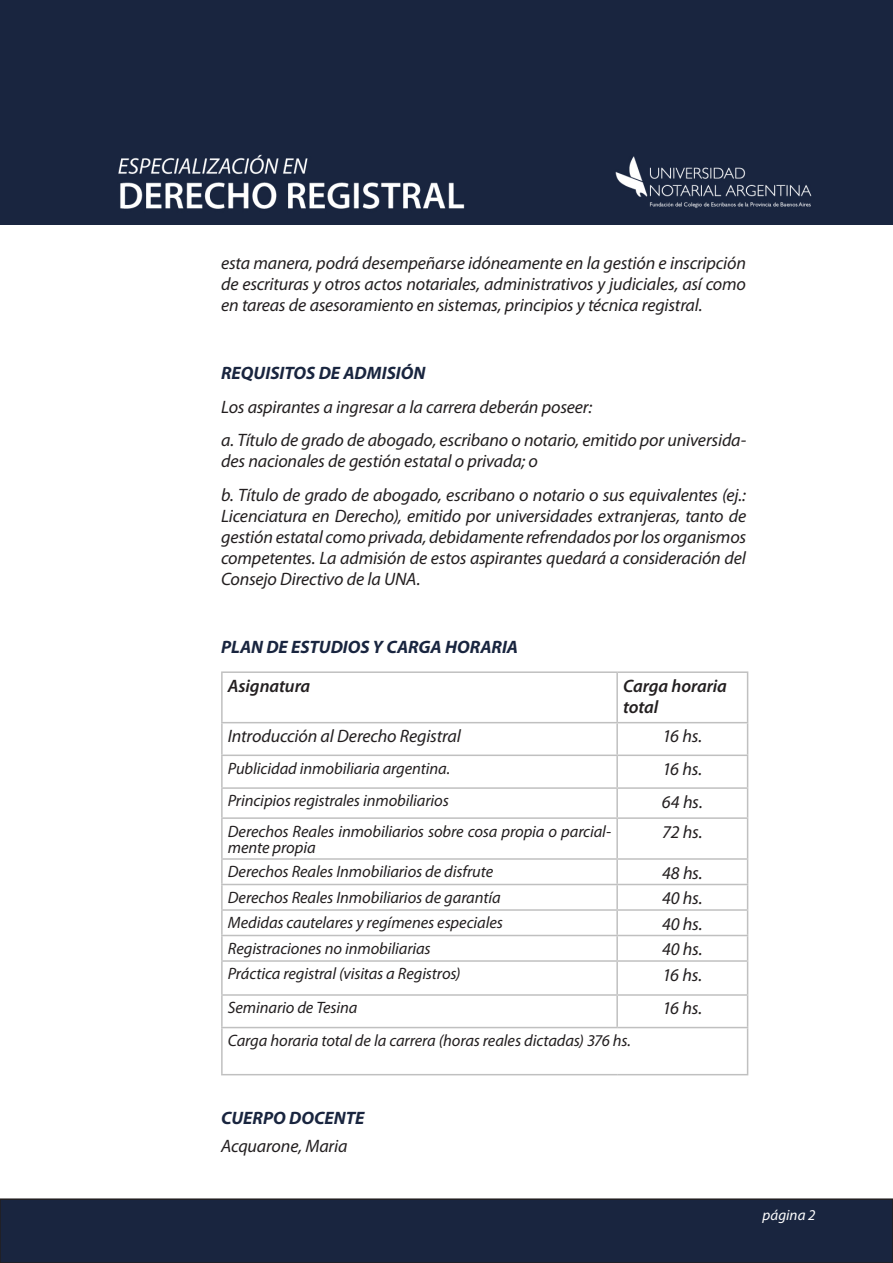
<style>
.page{position:relative;width:893px;height:1263px;background:#fff}
.page>*{position:absolute;margin:0;border:0;box-sizing:border-box;transform-origin:0 0}
.contenido{font:italic 18px/21px "Myriad Pro";letter-spacing:-.01em;color:#231f20;text-align:justify}
.contenido-2{font:italic 700 18px "Myriad Pro";color:#19253f}
.contenido-3{font:italic 600 18px/21.6px "Myriad Pro";letter-spacing:-.005em;color:#231f20}
.contenido-4{font:italic 16.5px/16.5px "Myriad Pro";letter-spacing:-.005em;color:#231f20}
.t1{font:italic 15px "Myriad Pro";color:#fff}
</style>
<div class="page">
<div style="left:0;top:1199px;width:893px;height:64px;background:#19253f"></div>
<div style="left:0;top:1198px;width:893px;height:65px;border:2px solid #231f20"></div>
<div style="left:0;top:0;width:893px;height:225px;background:#19253f"></div>
<hr style="left:221px;top:671px;width:396px;height:2px;background:#c0c0c0">
<hr style="left:221px;top:673px;width:2px;height:49px;background:#c0c0c0">
<hr style="left:617px;top:671px;width:131px;height:2px;background:#c0c0c0">
<hr style="left:616px;top:673px;width:2px;height:49px;background:#c0c0c0">
<hr style="left:747px;top:673px;width:1px;height:49px;background:#c0c0c0">
<hr style="left:221px;top:722px;width:396px;height:1px;background:#c0c0c0">
<hr style="left:221px;top:723px;width:2px;height:31px;background:#c0c0c0">
<hr style="left:617px;top:722px;width:131px;height:1px;background:#c0c0c0">
<hr style="left:616px;top:723px;width:2px;height:31px;background:#c0c0c0">
<hr style="left:747px;top:723px;width:1px;height:31px;background:#c0c0c0">
<hr style="left:221px;top:754px;width:396px;height:2px;background:#c0c0c0">
<hr style="left:221px;top:756px;width:2px;height:31px;background:#c0c0c0">
<hr style="left:617px;top:754px;width:131px;height:2px;background:#c0c0c0">
<hr style="left:616px;top:756px;width:2px;height:31px;background:#c0c0c0">
<hr style="left:747px;top:756px;width:1px;height:31px;background:#c0c0c0">
<hr style="left:221px;top:787px;width:396px;height:2px;background:#c0c0c0">
<hr style="left:221px;top:789px;width:2px;height:28px;background:#c0c0c0">
<hr style="left:617px;top:787px;width:131px;height:2px;background:#c0c0c0">
<hr style="left:616px;top:789px;width:2px;height:28px;background:#c0c0c0">
<svg style="left:747px;top:789px;width:1px;height:28px"></svg>
<hr style="left:221px;top:817px;width:396px;height:2px;background:#c0c0c0">
<hr style="left:221px;top:819px;width:2px;height:39px;background:#c0c0c0">
<hr style="left:617px;top:817px;width:131px;height:2px;background:#c0c0c0">
<hr style="left:616px;top:819px;width:2px;height:39px;background:#c0c0c0">
<hr style="left:747px;top:819px;width:1px;height:39px;background:#c0c0c0">
<hr style="left:221px;top:858px;width:396px;height:2px;background:#c0c0c0">
<hr style="left:221px;top:860px;width:2px;height:24px;background:#c0c0c0">
<hr style="left:617px;top:858px;width:131px;height:2px;background:#c0c0c0">
<hr style="left:616px;top:860px;width:2px;height:24px;background:#c0c0c0">
<hr style="left:221px;top:884px;width:396px;height:1px;background:#c0c0c0">
<hr style="left:221px;top:885px;width:2px;height:24px;background:#c0c0c0">
<hr style="left:617px;top:884px;width:131px;height:1px;background:#c0c0c0">
<hr style="left:616px;top:885px;width:2px;height:24px;background:#c0c0c0">
<hr style="left:221px;top:909px;width:396px;height:2px;background:#c0c0c0">
<hr style="left:221px;top:911px;width:2px;height:24px;background:#c0c0c0">
<hr style="left:617px;top:909px;width:131px;height:2px;background:#c0c0c0">
<hr style="left:616px;top:911px;width:2px;height:24px;background:#c0c0c0">
<hr style="left:221px;top:935px;width:396px;height:1px;background:#c0c0c0">
<hr style="left:221px;top:936px;width:2px;height:24px;background:#c0c0c0">
<hr style="left:617px;top:935px;width:131px;height:1px;background:#c0c0c0">
<hr style="left:616px;top:936px;width:2px;height:24px;background:#c0c0c0">
<svg style="left:747px;top:860px;width:1px;height:100px"></svg>
<hr style="left:221px;top:960px;width:396px;height:2px;background:#c0c0c0">
<hr style="left:221px;top:962px;width:2px;height:32px;background:#c0c0c0">
<hr style="left:617px;top:960px;width:131px;height:2px;background:#c0c0c0">
<hr style="left:616px;top:962px;width:2px;height:32px;background:#c0c0c0">
<hr style="left:747px;top:962px;width:1px;height:32px;background:#c0c0c0">
<hr style="left:221px;top:994px;width:396px;height:2px;background:#c0c0c0">
<hr style="left:221px;top:996px;width:2px;height:31px;background:#c0c0c0">
<hr style="left:617px;top:994px;width:131px;height:2px;background:#c0c0c0">
<hr style="left:616px;top:996px;width:2px;height:31px;background:#c0c0c0">
<hr style="left:747px;top:996px;width:1px;height:31px;background:#c0c0c0">
<hr style="left:221px;top:1027px;width:396px;height:1px;background:#c0c0c0">
<hr style="left:221px;top:1028px;width:2px;height:46px;background:#c0c0c0">
<hr style="left:617px;top:1027px;width:131px;height:1px;background:#c0c0c0">
<hr style="left:747px;top:1028px;width:1px;height:46px;background:#c0c0c0">
<hr style="left:221px;top:1074px;width:396px;height:1px;background:#c0c0c0">
<hr style="left:617px;top:1074px;width:131px;height:1px;background:#c0c0c0">
<p class="contenido" style="left:221px;top:253px;width:526px">esta manera, podrá desempeñarse idóneamente en la gestión e inscripción de escrituras y otros actos notariales, administrativos y judiciales, así como en tareas de asesoramiento en sistemas, principios y técnica registral.</p>
<p class="contenido-2" style="left:221px;top:361px;width:206px">REQUISITOS DE ADMISIÓN</p>
<p class="contenido" style="left:221px;top:396px;width:373px">Los aspirantes a ingresar a la carrera deberán poseer:</p>
<p class="contenido" style="left:221px;top:430px;width:527px">a. Título de grado de abogado, escribano o notario, emitido por universida&shy;des nacionales de gestión estatal o privada; o</p>
<p class="contenido" style="left:221px;top:484px;width:527px">b. Título de grado de abogado, escribano o notario o sus equivalentes (ej.:<br>Licenciatura en Derecho), emitido por universidades extranjeras, tanto de gestión estatal como privada, debidamente refrendados por los organismos competentes. La admisión de estos aspirantes quedará a consideración del Consejo Directivo de la UNA.</p>
<p class="contenido-2" style="left:221px;top:635px;width:298px">PLAN DE ESTUDIOS Y CARGA HORARIA</p>
<p class="contenido-3" style="left:228px;top:674px;width:84px">Asignatura</p>
<p class="contenido-3" style="left:623px;top:674px;width:105px">Carga horaria total</p>
<p class="contenido" style="left:228px;top:725px;width:234px">Introducción al Derecho Registral</p>
<p class="contenido" style="left:663px;top:725px;width:41px">16 hs.</p>
<p class="contenido-4" style="left:228px;top:760px;width:224px">Publicidad inmobiliaria argentina.</p>
<p class="contenido" style="left:663px;top:758px;width:41px">16 hs.</p>
<p class="contenido-4" style="left:228px;top:792px;width:222px">Principios registrales inmobiliarios</p>
<p class="contenido" style="left:662px;top:791px;width:42px">64 hs.</p>
<p class="contenido-4" style="left:228px;top:822px;width:385px">Derechos Reales inmobiliarios sobre cosa propia o parcial&shy;mente propia</p>
<p class="contenido" style="left:662px;top:821px;width:42px">72 hs.</p>
<p class="contenido-4" style="left:228px;top:863px;width:267px">Derechos Reales Inmobiliarios de disfrute</p>
<p class="contenido" style="left:662px;top:862px;width:42px">48 hs.</p>
<p class="contenido-4" style="left:228px;top:889px;width:274px">Derechos Reales Inmobiliarios de garantía</p>
<p class="contenido" style="left:662px;top:887px;width:42px">40 hs.</p>
<p class="contenido-4" style="left:228px;top:914px;width:277px">Medidas cautelares y regímenes especiales</p>
<p class="contenido" style="left:662px;top:913px;width:42px">40 hs.</p>
<p class="contenido-4" style="left:228px;top:940px;width:204px">Registraciones no inmobiliarias</p>
<p class="contenido" style="left:662px;top:938px;width:42px">40 hs.</p>
<p class="contenido-4" style="left:228px;top:965px;width:234px">Práctica registral (visitas a Registros)</p>
<p class="contenido" style="left:663px;top:964px;width:41px">16 hs.</p>
<p class="contenido-4" style="left:228px;top:999px;width:131px">Seminario de Tesina</p>
<p class="contenido" style="left:663px;top:998px;width:41px">16 hs.</p>
<p class="contenido-4" style="left:228px;top:1032px;width:405px">Carga horaria total de la carrera (horas reales dictadas) 376 hs.</p>
<p class="contenido-2" style="left:221px;top:1106px;width:145px">CUERPO DOCENTE</p>
<p class="contenido" style="left:221px;top:1135px;width:128px">Acquarone, Maria</p>
<p class="t1" style="left:763px;top:1206px;width:54px">página 2</p>
</div>
